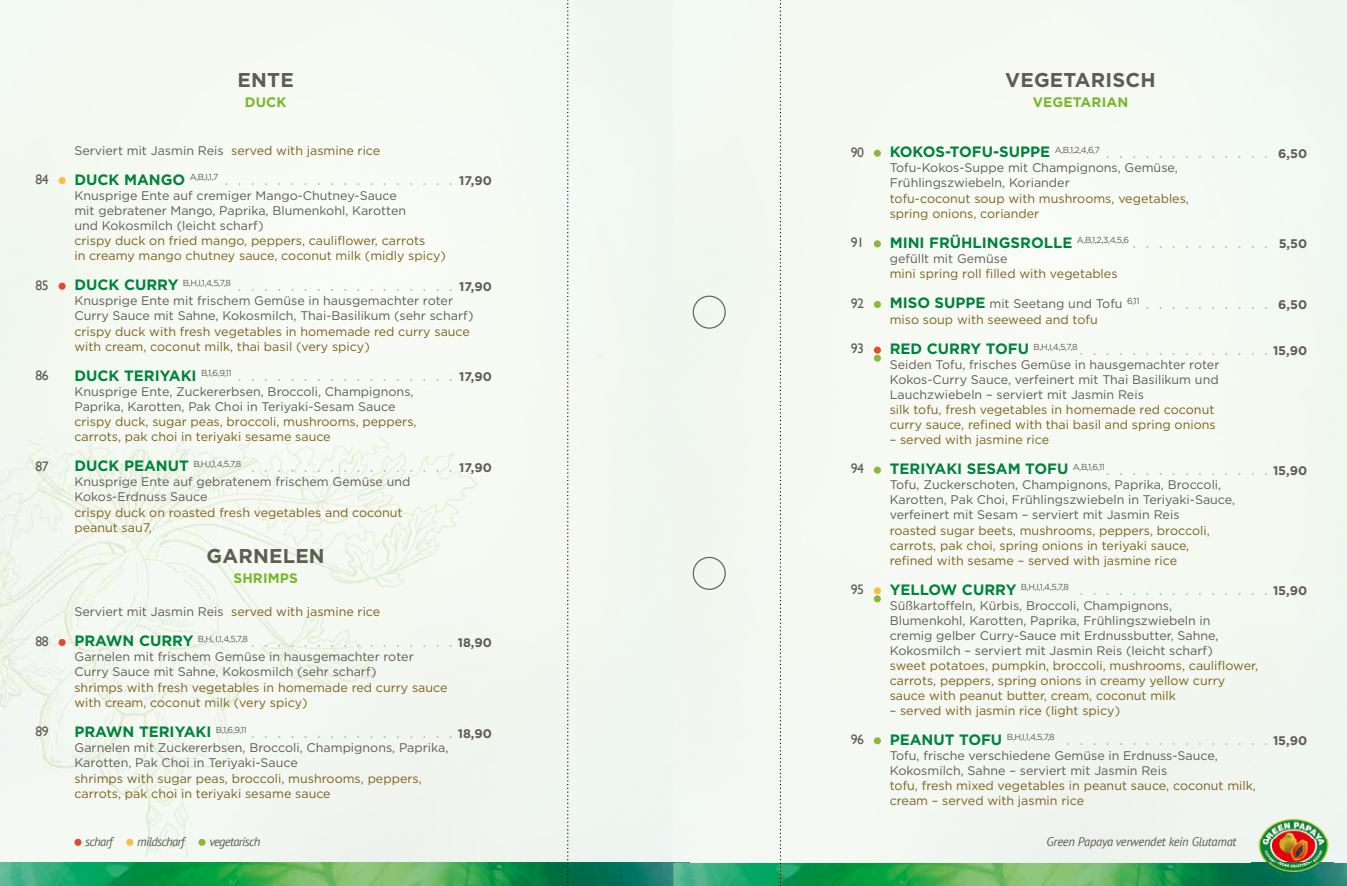
<style>
.page{position:relative;width:1347px;height:886px;background:#fff}
.page>*{position:absolute;margin:0;border:0;box-sizing:border-box;transform-origin:0 0}
.t1{font:700 20px "Gotham";letter-spacing:.01em;color:#5f5d52}
.t2{font:300 18.75px "Chantilly";color:#aeb7bc}
.t3{font:700 15px "Gotham";color:#00833d}
.t4{font:13.75px "Gill Sans";letter-spacing:-.04em;color:#5f5d52}
.t5{font:700 13.75px "Gotham";letter-spacing:.01em;color:#76b828}
.t6{font:12.5px/15px "Gotham";color:#5f5d52}
.t7{font:12.5px/15px "Gotham";color:#7b621c}
.t8{font:italic 12.5px "PT Sans";letter-spacing:-.02em;color:#5f5d52}
.t9{font:italic 12.5px "PT Sans";letter-spacing:-.04em;color:#5f5d52}
.t10{font:8.75px "Gotham";color:#5f5d52}
.s1{color:#7b621c}
.s2{font-family:"Gotham";font-weight:700;font-size:15px;color:#00833d}
.s3{font-family:"Gotham";font-weight:700;font-size:12.5px;color:#5f5d52}
.s4{font-family:"Chantilly";font-weight:300;font-size:18.75px;color:#aeb7bc}
.s5{font-size:12.5px;color:#5f5d52}
.s6{font-weight:700;font-size:15px;color:#00833d}
.s7{color:#5f5d52}
.s8{font-weight:700;color:#5f5d52}
.s9{font-weight:700;font-size:12.5px}
</style>
<div class="page">
<div style="left:0;top:0;width:359px;height:433px;background:#f5f9f3"></div>
<div style="left:449px;top:438px;width:224px;height:425px;background:#f1f7f0"></div>
<img style="left:0;top:860px;width:449px;height:3px">
<div style="left:673px;top:0;width:359px;height:863px;background:#f4f9f2"></div>
<img style="left:1333px;top:833px;width:13px;height:30px">
<svg style="left:596px;top:354px;width:6px;height:5px"></svg>
<img style="left:0;top:433px;width:479px;height:427px">
<img style="left:0;top:863px;width:673px;height:23px">
<img style="left:673px;top:863px;width:673px;height:23px">
<img style="left:1251px;top:817px;width:82px;height:56px">
<div style="left:59px;top:177px;width:7px;height:7px;background:#fbbe42;border-radius:50%"></div>
<div style="left:59px;top:283px;width:7px;height:7px;background:#e94830;border-radius:50%"></div>
<div style="left:59px;top:639px;width:7px;height:7px;background:#e94830;border-radius:50%"></div>
<div style="left:126px;top:839px;width:7px;height:7px;background:#fbbe42;border-radius:50%"></div>
<div style="left:74px;top:839px;width:7px;height:7px;background:#e94830;border-radius:50%"></div>
<div style="left:198px;top:839px;width:8px;height:7px;background:#8cb83a;border-radius:50%"></div>
<div style="left:874px;top:150px;width:7px;height:7px;background:#8cb83a;border-radius:50%"></div>
<div style="left:874px;top:240px;width:7px;height:7px;background:#8cb83a;border-radius:50%"></div>
<div style="left:874px;top:301px;width:7px;height:7px;background:#8cb83a;border-radius:50%"></div>
<div style="left:874px;top:347px;width:7px;height:7px;background:#e94830;border-radius:50%"></div>
<div style="left:874px;top:355px;width:7px;height:7px;background:#8cb83a;border-radius:50%"></div>
<div style="left:874px;top:467px;width:7px;height:7px;background:#8cb83a;border-radius:50%"></div>
<div style="left:874px;top:587px;width:7px;height:7px;background:#fbbe42;border-radius:50%"></div>
<div style="left:874px;top:595px;width:7px;height:7px;background:#8cb83a;border-radius:50%"></div>
<div style="left:874px;top:737px;width:7px;height:7px;background:#8cb83a;border-radius:50%"></div>
<svg style="left:780px;top:0;width:1px;height:886px"></svg>
<svg style="left:692px;top:296px;width:34px;height:33px"></svg>
<svg style="left:692px;top:557px;width:34px;height:33px"></svg>
<svg style="left:567px;top:0;width:1px;height:886px"></svg>
<h1 class="t1" style="left:238px;top:67px;width:58px">ENTE</h1>
<p class="t5" style="left:245px;top:93px;width:43px">DUCK</p>
<p class="t6" style="left:74px;top:142px;width:307px">Serviert mit Jasmin Reis <span class="s1">served with jasmine rice</span></p>
<p class="t4" style="left:35px;top:171px;width:15px">84</p>
<h2 class="t2" style="left:74px;top:169px;width:419px"><span class="s2">DUCK MANGO</span> <sup>A,B,I,1,7</sup> . . . . . . . . . . . . . . . . . . <span class="s3">17,90</span></h2>
<p class="t6" style="left:74px;top:187px;width:333px">Knusprige Ente auf cremiger Mango-Chutney-Sauce mit gebratener Mango, Paprika, Blumenkohl, Karotten und Kokosmilch (leicht scharf)</p>
<p class="t7" style="left:74px;top:233px;width:373px">crispy duck on fried mango, peppers, cauliflower, carrots<br>in creamy mango chutney sauce, coconut milk (midly spicy)</p>
<p class="t4" style="left:35px;top:277px;width:15px">85</p>
<h2 class="t2" style="left:74px;top:275px;width:419px"><span class="s2">DUCK CURRY</span> <sup>B,H,I,1,4,5,7,8</sup> . . . . . . . . . . . . . . . . . <span class="s3">17,90</span></h2>
<p class="t6" style="left:74px;top:293px;width:400px">Knusprige Ente mit frischem Gemüse in hausgemachter roter<br>Curry Sauce mit Sahne, Kokosmilch, Thai-Basilikum (sehr scharf)</p>
<p class="t7" style="left:74px;top:324px;width:397px">crispy duck with fresh vegetables in homemade red curry sauce with cream, coconut milk, thai basil (very spicy)</p>
<p class="t4" style="left:35px;top:367px;width:15px">86</p>
<h2 class="t2" style="left:74px;top:365px;width:419px"><span class="s2">DUCK TERIYAKI</span> <sup>B,1,6,9,11</sup> . . . . . . . . . . . . . . . . . <span class="s3">17,90</span></h2>
<p class="t6" style="left:74px;top:384px;width:341px">Knusprige Ente, Zuckererbsen, Broccoli, Champignons,<br>Paprika, Karotten, Pak Choi in Teriyaki-Sesam Sauce</p>
<p class="t7" style="left:74px;top:414px;width:344px">crispy duck, sugar peas, broccoli, mushrooms, peppers, carrots, pak choi in teriyaki sesame sauce</p>
<p class="t4" style="left:35px;top:458px;width:15px">87</p>
<h2 class="t2" style="left:74px;top:456px;width:419px"><span class="s2">DUCK PEANUT</span> <sup>B,H,I,1,4,5,7,8</sup> . . . . . . . . . . . . . . . . <span class="s3">17,90</span></h2>
<p class="t6" style="left:74px;top:474px;width:337px">Knusprige Ente auf gebratenem frischem Gemüse und<br>Kokos-Erdnuss Sauce</p>
<p class="t7" style="left:74px;top:505px;width:330px">crispy duck on roasted fresh vegetables and coconut peanut sau7,</p>
<h1 class="t1" style="left:207px;top:542px;width:120px">GARNELEN</h1>
<p class="t5" style="left:233px;top:569px;width:66px">SHRIMPS</p>
<p class="t6" style="left:74px;top:604px;width:307px">Serviert mit Jasmin Reis <span class="s1">served with jasmine rice</span></p>
<p class="t4" style="left:35px;top:633px;width:15px">88</p>
<h2 class="t2" style="left:74px;top:631px;width:419px"><span class="s2">PRAWN CURRY</span> <sup>B,H,</sup> <sup>I,1,4,5,7,8</sup> . . . . . . . . . . . . . . . . <span class="s3">18,90</span></h2>
<p class="t6" style="left:74px;top:649px;width:341px">Garnelen mit frischem Gemüse in hausgemachter roter<br>Curry Sauce mit Sahne, Kokosmilch (sehr scharf)</p>
<p class="t7" style="left:74px;top:680px;width:374px">shrimps with fresh vegetables in homemade red curry sauce with cream, coconut milk (very spicy)</p>
<p class="t4" style="left:35px;top:724px;width:15px">89</p>
<h2 class="t2" style="left:74px;top:721px;width:419px"><span class="s2">PRAWN TERIYAKI</span> <sup>B,1,6,9,11</sup> . . . . . . . . . . . . . . . . <span class="s3">18,90</span></h2>
<p class="t6" style="left:74px;top:740px;width:375px">Garnelen mit Zuckererbsen, Broccoli, Champignons, Paprika,<br>Karotten, Pak Choi in Teriyaki-Sauce</p>
<p class="t7" style="left:74px;top:770px;width:349px">shrimps with sugar peas, broccoli, mushrooms, peppers, carrots, pak choi in teriyaki sesame sauce</p>
<p class="t9" style="left:85px;top:833px;width:29px">scharf</p>
<p class="t9" style="left:137px;top:833px;width:49px">mildscharf</p>
<p class="t9" style="left:209px;top:833px;width:53px">vegetarisch</p>
<h1 class="t1" style="left:1005px;top:67px;width:152px">VEGETARISCH</h1>
<p class="t5" style="left:1032px;top:93px;width:97px">VEGETARIAN</p>
<p class="t4" style="left:850px;top:144px;width:15px">90</p>
<p class="t3" style="left:889px;top:142px;width:419px">KOKOS-TOFU-SUPPE <sup>A,B,1,2,4,6,7</sup> <span class="s4">. . . . . . . . . . . . .</span> <span class="s5">6,50</span></p>
<p class="t6" style="left:889px;top:160px;width:290px">Tofu-Kokos-Suppe mit Champignons, Gemüse,<br>Frühlingszwiebeln, Koriander</p>
<p class="t7" style="left:889px;top:191px;width:301px">tofu-coconut soup with mushrooms, vegetables, spring onions, coriander</p>
<p class="t4" style="left:850px;top:234px;width:15px">91</p>
<p class="t3" style="left:889px;top:233px;width:419px">MINI FRÜHLINGSROLLE <sup>A,B,1,2,3,4,5,6</sup> <span class="s4">. . . . . . . . . . .</span> <span class="s5">5,50</span></p>
<p class="t6" style="left:889px;top:251px;width:119px">gefüllt mit Gemüse</p>
<p class="t7" style="left:889px;top:266px;width:229px">mini spring roll filled with vegetables</p>
<p class="t4" style="left:850px;top:295px;width:15px">92</p>
<p class="t7" style="left:889px;top:296px;width:419px;line-height:15.6px"><span class="s6">MISO SUPPE</span> <span class="s7">mit Seetang und Tofu</span> <sup>6,11</sup> <span class="s4">. . . . . . . . . .</span> <span class="s8">6,50 </span>miso soup with seeweed and tofu</p>
<p class="t4" style="left:850px;top:341px;width:15px">93</p>
<h2 class="t2" style="left:889px;top:339px;width:419px"><span class="s2">RED CURRY TOFU</span> <sup>B,H,I,4,5,7,8</sup> . . . . . . . . . . . . . . . <span class="s3">15,90</span></h2>
<p class="t6" style="left:889px;top:357px;width:331px;text-align:justify">Seiden Tofu, frisches Gemüse in hausgemachter roter Kokos-Curry Sauce, verfeinert mit Thai Basilikum und Lauchzwiebeln – serviert mit Jasmin Reis</p>
<p class="t7" style="left:889px;top:402px;width:327px">silk tofu, fresh vegetables in homemade red coconut curry sauce, refined with thai basil and spring onions</p>
<p class="t7" style="left:889px;top:432px;width:161px">– served with jasmine rice</p>
<p class="t4" style="left:850px;top:461px;width:15px">94</p>
<p class="t3" style="left:889px;top:459px;width:419px">TERIYAKI SESAM TOFU <sup>A,B,1,6,11</sup><span class="s4">. . . . . . . . . . . . .</span> <span class="s5">15,90</span></p>
<p class="t6" style="left:889px;top:477px;width:347px">Tofu, Zuckerschoten, Champignons, Paprika, Broccoli,<br>Karotten, Pak Choi, Frühlingszwiebeln in Teriyaki-Sauce, verfeinert mit Sesam – serviert mit Jasmin Reis</p>
<p class="t7" style="left:889px;top:522px;width:321px">roasted sugar beets, mushrooms, peppers, broccoli, carrots, pak choi, spring onions in teriyaki sauce, refined with sesame – served with jasmine rice</p>
<p class="t4" style="left:850px;top:581px;width:15px">95</p>
<p class="t10" style="left:889px;top:582px;width:419px"><span class="s6">YELLOW CURRY</span> B,H,I,1,4,5,7,8 <span class="s4">. . . . . . . . . . . . . . .</span> <span class="s9">15,90</span></p>
<p class="t6" style="left:889px;top:597px;width:330px">Süßkartoffeln, Kürbis, Broccoli, Champignons, Blumenkohl, Karotten, Paprika, Frühlingszwiebeln in cremig gelber Curry-Sauce mit Erdnussbutter, Sahne, Kokosmilch – serviert mit Jasmin Reis (leicht scharf)</p>
<p class="t7" style="left:889px;top:657px;width:370px">sweet potatoes, pumpkin, broccoli, mushrooms, cauliflower, carrots, peppers, spring onions in creamy yellow curry sauce with peanut butter, cream, coconut milk</p>
<p class="t7" style="left:889px;top:702px;width:232px">– served with jasmin rice (light spicy)</p>
<p class="t4" style="left:850px;top:731px;width:15px">96</p>
<h2 class="t2" style="left:889px;top:729px;width:419px"><span class="s2">PEANUT TOFU</span> <sup>B,H,I,1,4,5,7,8</sup> . . . . . . . . . . . . . . . . <span class="s3">15,90</span></h2>
<p class="t6" style="left:889px;top:747px;width:329px">Tofu, frische verschiedene Gemüse in Erdnuss-Sauce,<br>Kokosmilch, Sahne – serviert mit Jasmin Reis</p>
<p class="t7" style="left:889px;top:777px;width:368px">tofu, fresh mixed vegetables in peanut sauce, coconut milk, cream – served with jasmin rice</p>
<p class="t8" style="left:1046px;top:833px;width:191px">Green Papaya verwendet kein Glutamat</p>
</div>
